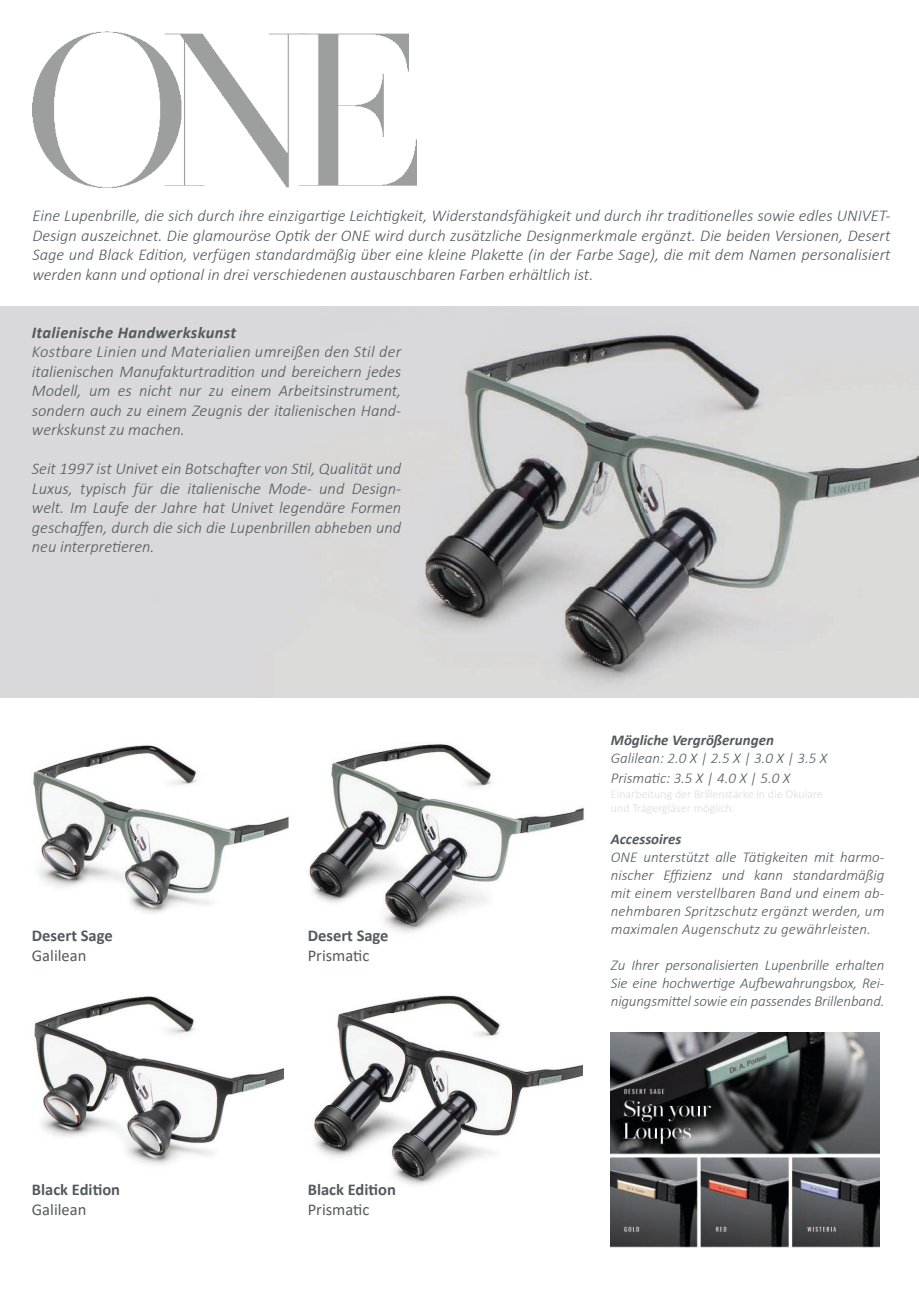
<style>
.page{position:relative;width:919px;height:1289px;background:#fff}
.page>*{position:absolute;margin:0;border:0;box-sizing:border-box;transform-origin:0 0}
.t1{font:italic 300 16.5px/19.5px "Calibri";color:#525a5e;text-align:justify}
.t2{font:700 16.5px "Calibri";color:#525a5e}
.t3{font:16.5px "Calibri";color:#525a5e}
.t4{font:italic 700 16.5px "Calibri";letter-spacing:.02em;color:#525a5e}
.t5{font:italic 300 15px/18px "Calibri";color:#525a5e;text-align:justify}
.t6{font:italic 700 15px "Calibri";color:#525a5e}
.t7{font:300 12px "Calibri";color:#dfdbde}
</style>
<div class="page">
<img style="left:32px;top:32px;width:384px;height:155px">
<img style="left:0;top:306px;width:918px;height:391px">
<img style="left:33px;top:744px;width:256px;height:169px">
<img style="left:34px;top:995px;width:250px;height:170px">
<img style="left:314px;top:995px;width:268px;height:191px">
<img style="left:307px;top:743px;width:277px;height:190px">
<img style="left:611px;top:1032px;width:268px;height:215px">
<p class="t1" style="left:32px;top:205px;width:859px">Eine Lupenbrille, die sich durch ihre einzigartige Leichtigkeit, Widerstandsfähigkeit und durch ihr traditionelles sowie edles UNIVET-Design auszeichnet. Die glamouröse Optik der ONE wird durch zusätzliche Designmerkmale ergänzt. Die beiden Versionen, Desert Sage und Black Edition, verfügen standardmäßig über eine kleine Plakette (in der Farbe Sage), die mit dem Namen personalisiert werden kann und optional in drei verschiedenen austauschbaren Farben erhältlich ist.</p>
<p class="t4" style="left:32px;top:321px;width:206px">Italienische Handwerkskunst</p>
<p class="t1" style="left:32px;top:342px;width:371px">Kostbare Linien und Materialien umreißen den Stil der italienischen Manufakturtradition und bereichern jedes Modell, um es nicht nur zu einem Arbeitsinstrument, sondern auch zu einem Zeugnis der italienischen Hand&shy;werkskunst zu machen.</p>
<p class="t1" style="left:32px;top:459px;width:371px">Seit 1997 ist Univet ein Botschafter von Stil, Qualität und Luxus, typisch für die italienische Mode- und Design&shy;welt. Im Laufe der Jahre hat Univet legendäre Formen geschaffen, durch die sich die Lupenbrillen abheben und neu interpretieren.</p>
<p class="t2" style="left:32px;top:924px;width:82px">Desert Sage</p>
<p class="t3" style="left:32px;top:944px;width:56px">Galilean</p>
<p class="t2" style="left:32px;top:1177px;width:90px">Black Edition</p>
<p class="t3" style="left:32px;top:1197px;width:56px">Galilean</p>
<p class="t2" style="left:308px;top:924px;width:82px">Desert Sage</p>
<p class="t3" style="left:308px;top:944px;width:63px">Prismatic</p>
<p class="t2" style="left:308px;top:1177px;width:90px">Black Edition</p>
<p class="t3" style="left:308px;top:1197px;width:63px">Prismatic</p>
<p class="t6" style="left:611px;top:729px;width:164px">Mögliche Vergrößerungen</p>
<p class="t5" style="left:611px;top:749px;width:218px">Galilean: 2.0 X | 2.5 X | 3.0 X | 3.5 X</p>
<p class="t5" style="left:611px;top:769px;width:181px">Prismatic: 3.5 X | 4.0 X | 5.0 X</p>
<p class="t7" style="left:611px;top:786px;width:213px">Einarbeitung der Brillenstärke in die Okulare</p>
<p class="t7" style="left:611px;top:800px;width:125px">und Trägergläser möglich.</p>
<p class="t6" style="left:611px;top:828px;width:72px">Accessoires</p>
<p class="t5" style="left:611px;top:847px;width:275px">ONE unterstützt alle Tätigkeiten mit harmo&shy;nischer Effizienz und kann standardmäßig mit einem verstellbaren Band und einem ab&shy;nehmbaren Spritzschutz ergänzt werden, um maximalen Augenschutz zu gewährleisten.</p>
<p class="t5" style="left:611px;top:955px;width:275px">Zu Ihrer personalisierten Lupenbrille erhalten Sie eine hochwertige Aufbewahrungsbox, Rei&shy;nigungsmittel sowie ein passendes Brillenband.</p>
</div>
